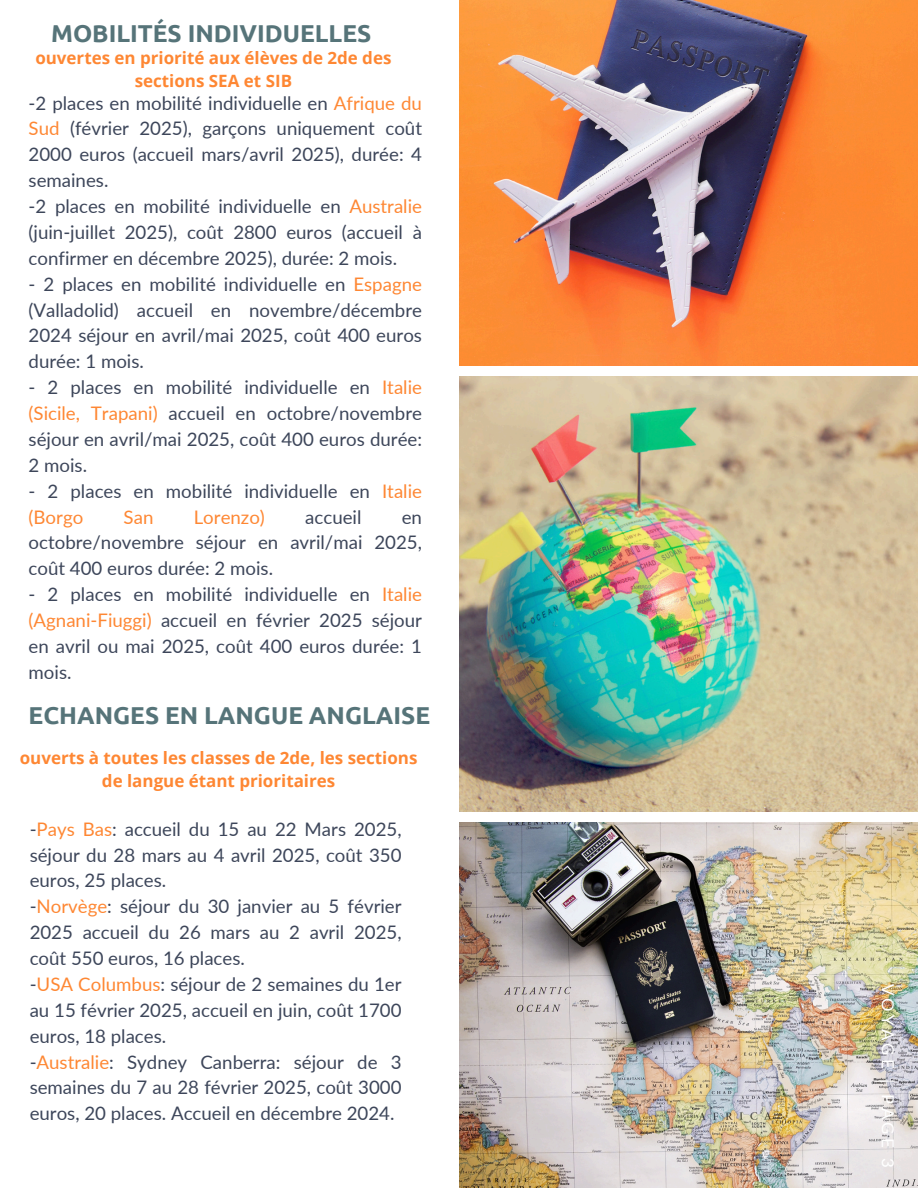
<style>
.page{position:relative;width:918px;height:1188px;background:#fff}
.page>*{position:absolute;margin:0;border:0;box-sizing:border-box;transform-origin:0 0}
.t1{font:700 24.45px "Ubuntu";color:#567479}
.t2{font:18.75px/25.8px "Lato";color:#3d465a;text-align:justify}
.t3{font:18.75px "Lato";color:#fe8733}
.t4{font:700 16.95px/23.7px "Open Sans";color:#fe8733;text-align:center}
.t5{font:16.8px "Lato";letter-spacing:.19em;color:#fff}
.s1{color:#fe8733}
</style>
<div class="page">
<img style="left:459px;top:0;width:459px;height:366px">
<img style="left:459px;top:377px;width:459px;height:434px">
<img style="left:459px;top:822px;width:459px;height:366px">
<h1 class="t1" style="left:51px;top:19px;width:322px">MOBILITÉS INDIVIDUELLES</h1>
<h2 class="t4" style="left:35px;top:45px;width:358px">ouvertes en priorité aux élèves de 2de des sections SEA et SIB</h2>
<h3 class="t2" style="left:29px;top:89px;width:395px">-2 places en mobilité individuelle en <span class="s1">Afrique du Sud</span> (février 2025), garçons uniquement coût 2000 euros (accueil mars/avril 2025), durée: 4 semaines.</h3>
<p class="t2" style="left:29px;top:193px;width:395px">-2 places en mobilité individuelle en <span class="s1">Australie </span>(juin-juillet 2025), coût 2800 euros (accueil à confirmer en décembre 2025), durée: 2 mois.</p>
<p class="t2" style="left:29px;top:271px;width:395px">- 2 places en mobilité individuelle en <span class="s1">Espagne </span>(Valladolid) accueil en novembre/décembre 2024 séjour en avril/mai 2025, coût 400 euros durée: 1 mois.</p>
<p class="t2" style="left:29px;top:374px;width:395px">- 2 places en mobilité individuelle en <span class="s1">Italie (Sicile, Trapani)</span> accueil en octobre/novembre séjour en avril/mai 2025, coût 400 euros durée:<br>2 mois.</p>
<p class="t2" style="left:29px;top:478px;width:395px">- 2 places en mobilité individuelle en <span class="s1">Italie (Borgo</span></p>
<p class="t3" style="left:124px;top:505px;width:31px">San</p>
<p class="t3" style="left:194px;top:505px;width:73px">Lorenzo)</p>
<p class="t2" style="left:305px;top:503px;width:58px">accueil</p>
<p class="t2" style="left:29px;top:503px;width:395px;text-indent:373px">en octobre/novembre séjour en avril/mai 2025, coût 400 euros durée: 2 mois.</p>
<p class="t2" style="left:29px;top:581px;width:395px">- 2 places en mobilité individuelle en <span class="s1">Italie (Agnani-Fiuggi)</span> accueil en février 2025 séjour en avril ou mai 2025, coût 400 euros durée: 1 mois.</p>
<h1 class="t1" style="left:29px;top:701px;width:403px">ECHANGES EN LANGUE ANGLAISE</h1>
<p class="t4" style="left:20px;top:745px;width:399px">ouverts à toutes les classes de 2de, les sections de langue étant prioritaires</p>
<h3 class="t2" style="left:30px;top:816px;width:373px">-<span class="s1">Pays Bas</span>: accueil du 15 au 22 Mars 2025, séjour du 28 mars au 4 avril 2025, coût 350 euros, 25 places.</h3>
<p class="t2" style="left:30px;top:893px;width:373px">-<span class="s1">Norvège</span>: séjour du 30 janvier au 5 février 2025 accueil du 26 mars au 2 avril 2025, coût 550 euros, 16 places.</p>
<p class="t2" style="left:30px;top:971px;width:373px">-<span class="s1">USA Columbus</span>: séjour de 2 semaines du 1er au 15 février 2025, accueil en juin, coût 1700 euros, 18 places.</p>
<p class="t2" style="left:30px;top:1048px;width:373px">-<span class="s1">Australie</span>: Sydney Canberra: séjour de 3 semaines du 7 au 28 février 2025, coût 3000 euros, 20 places. Accueil en décembre 2024.</p>
<p class="t5" style="left:898px;top:984px;width:186px;rotate:90deg">VOYAGE | PAGE 3</p>
</div>
